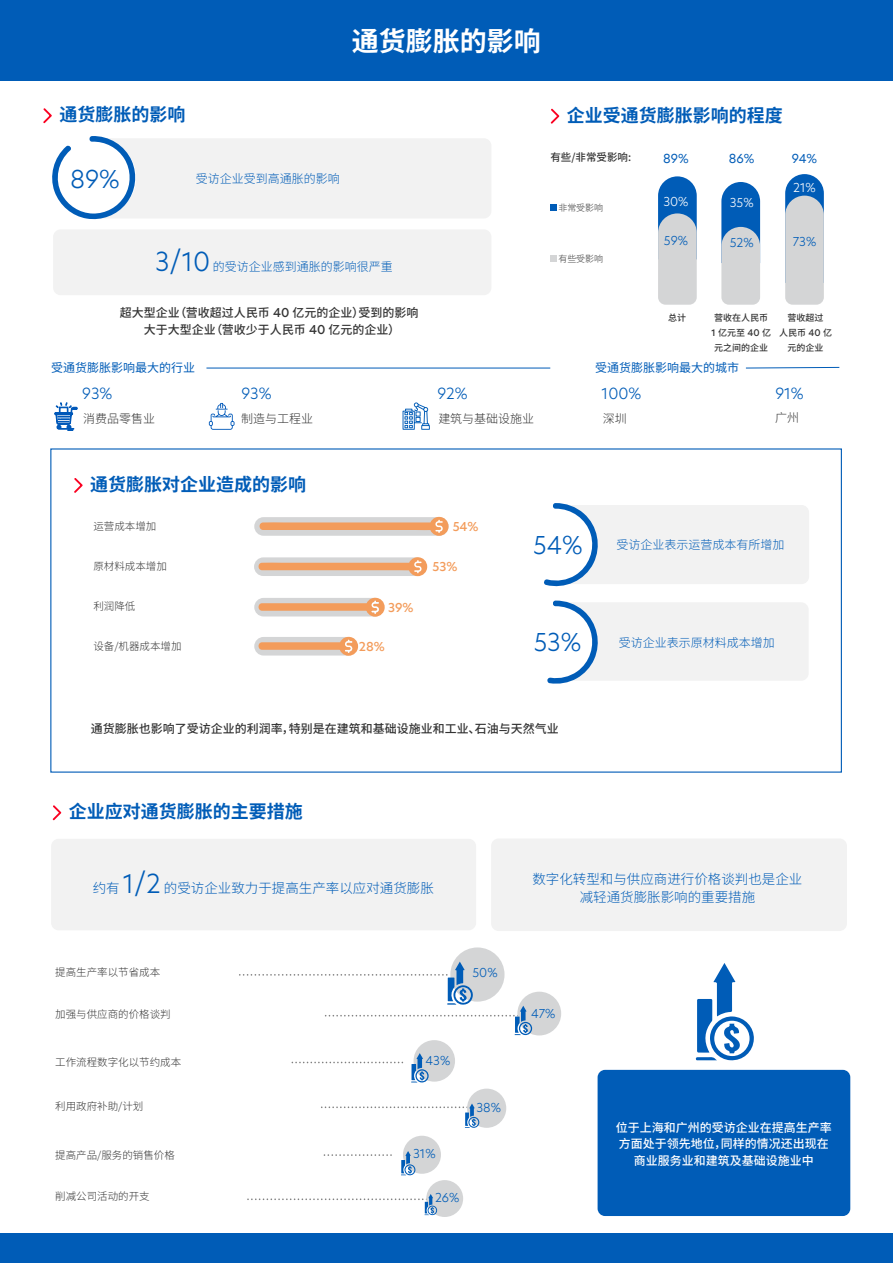
<style>
.page{position:relative;width:893px;height:1263px;background:#fff}
.page>*{position:absolute;margin:0;border:0;box-sizing:border-box;transform-origin:0 0}
.t1{font:700 27px "Noto Sans CJ Ksc";color:#fff}
.t2{font:300 24px "New Hero";color:#005cb7}
.t3{font:700 18px "Noto Sans CJ Ksc";color:#005cb7}
.t4{font:300 15px "New Hero";color:#005cb7}
.t5{font:300 13.5px/18px "Noto Sans CJ Ksc";color:#005cb7;text-align:center}
.t6{font:500 12px/16.5px "Noto Sans CJ Ksc";color:#333;text-align:center}
.t7{font:300 12px "Noto Sans CJ Ksc";color:#005cb7}
.t8{font:500 12px/16.5px "Noto Sans CJ Ksc";color:#fff;text-align:center}
.t9{font:300 12px "New Hero";color:#005cb7}
.t10{font:12px "Noto Sans CJ Ksc";color:#005cb7}
.t11{font:300 12px "Noto Sans CJ Ksc";color:#333}
.t12{font:500 12px "New Hero";color:#f39c5b}
.t13{font:12px "New Hero";color:#005cb7}
.t14{font:300 12px "New Hero";color:#fff}
.t15{font:300 10.5px "Noto Sans CJ Ksc";color:#333}
.t16{font:500 10.5px "Noto Sans CJ Ksc";color:#333}
.t17{font:500 9px/15px "Noto Sans CJ Ksc";color:#333;text-align:center}
.t18{font:300 9px "Noto Sans CJ Ksc";color:#333}
.s1{font-family:"New Hero";font-size:25.5px}
.s2{font-family:"New Hero"}
</style>
<div class="page">
<svg style="left:324px;top:1154px;width:68px;height:2px"></svg>
<svg style="left:292px;top:1062px;width:111px;height:1px"></svg>
<div style="left:254px;top:517px;width:195px;height:19px;background:#d4d5d6;border-radius:9px"></div>
<div style="left:51px;top:839px;width:425px;height:91px;background:#f2f2f2;border-radius:8px"></div>
<div style="left:598px;top:1070px;width:252px;height:146px;background:#005cb7;border-radius:8px"></div>
<div style="left:550px;top:204px;width:6px;height:7px;background:#005cb7"></div>
<svg style="left:550px;top:256px;width:6px;height:6px"></svg>
<svg style="left:52px;top:805px;width:9px;height:16px"></svg>
<div style="left:491px;top:838px;width:356px;height:93px;background:#f2f2f2;border-radius:8px"></div>
<svg style="left:74px;top:478px;width:9px;height:15px"></svg>
<svg style="left:550px;top:108px;width:9px;height:16px"></svg>
<div style="left:555px;top:505px;width:254px;height:79px;background:#f2f2f2;border-radius:8px"></div>
<div style="left:557px;top:602px;width:252px;height:79px;background:#f2f2f2;border-radius:8px"></div>
<div style="left:0;top:1px;width:893px;height:80px;background:#005cb7"></div>
<hr style="left:206px;top:368px;width:344px;height:1px;background:#005cb7">
<svg style="left:746px;top:367px;width:94px;height:1px"></svg>
<div style="left:90px;top:138px;width:401px;height:80px;background:#f2f2f2;border-radius:8px"></div>
<div style="left:53px;top:229px;width:438px;height:66px;background:#f2f2f2;border-radius:8px"></div>
<svg style="left:52px;top:136px;width:84px;height:84px"></svg>
<svg style="left:209px;top:403px;width:26px;height:27px"></svg>
<svg style="left:403px;top:402px;width:27px;height:28px"></svg>
<svg style="left:658px;top:176px;width:39px;height:129px;background:#99b4cf"></svg>
<svg style="left:721px;top:182px;width:39px;height:123px;background:#89abcc"></svg>
<svg style="left:785px;top:174px;width:39px;height:131px;background:#b2c2d2"></svg>
<div style="left:430px;top:517px;width:19px;height:19px;background:#f39c5b;border-radius:50%"></div>
<div style="left:254px;top:557px;width:171px;height:19px;background:#d4d5d6;border-radius:9px"></div>
<div style="left:254px;top:637px;width:102px;height:18px;background:#d4d5d6;border-radius:9px"></div>
<svg style="left:408px;top:557px;width:19px;height:19px"></svg>
<svg style="left:258px;top:560px;width:166px;height:13px"></svg>
<svg style="left:257px;top:598px;width:128px;height:19px;background:#e3bfa4"></svg>
<svg style="left:257px;top:637px;width:101px;height:19px"></svg>
<svg style="left:259px;top:520px;width:184px;height:13px"></svg>
<div style="left:450px;top:947px;width:54px;height:55px;background:#d4d5d6;border-radius:50%"></div>
<div style="left:517px;top:992px;width:44px;height:43px;background:#d4d5d6;border-radius:50%"></div>
<div style="left:414px;top:1040px;width:41px;height:41px;background:#d4d5d6;border-radius:50%"></div>
<div style="left:467px;top:1088px;width:39px;height:40px;background:#d4d5d6;border-radius:50%"></div>
<div style="left:403px;top:1136px;width:38px;height:38px;background:#d4d5d6;border-radius:50%"></div>
<div style="left:426px;top:1180px;width:37px;height:37px;background:#d4d5d6;border-radius:50%"></div>
<svg style="left:544px;top:503px;width:54px;height:84px"></svg>
<svg style="left:547px;top:600px;width:51px;height:84px"></svg>
<svg style="left:54px;top:402px;width:24px;height:29px"></svg>
<svg style="left:239px;top:962px;width:293px;height:73px"></svg>
<svg style="left:411px;top:1053px;width:18px;height:30px"></svg>
<svg style="left:321px;top:1103px;width:164px;height:25px"></svg>
<svg style="left:401px;top:1151px;width:15px;height:24px"></svg>
<svg style="left:247px;top:1194px;width:215px;height:21px"></svg>
<svg style="left:695px;top:963px;width:59px;height:98px"></svg>
<svg style="left:43px;top:108px;width:9px;height:16px"></svg>
<div style="left:1px;top:1233px;width:892px;height:30px;background:#005cb7"></div>
<h1 class="t1" style="left:352px;top:26px;width:190px">通货膨胀的影响</h1>
<h3 class="t3" style="left:59px;top:104px;width:127px">通货膨胀的影响</h3>
<h2 class="t2" style="left:70px;top:162px;width:51px">89%</h2>
<p class="t7" style="left:196px;top:172px;width:145px">受访企业受到高通胀的影响</p>
<p class="t7" style="left:155px;top:260px;width:239px"><span class="s1">3/10</span> 的受访企业感到通胀的影响很严重</p>
<p class="t6" style="left:120px;top:305px;width:300px">超大型企业（营收超过人民币 <span class="s2">40</span> 亿元的企业）受到的影响大于大型企业（营收少于人民币 <span class="s2">40</span> 亿元的企业）</p>
<h3 class="t3" style="left:567px;top:105px;width:217px">企业受通货膨胀影响的程度</h3>
<p class="t16" style="left:550px;top:151px;width:82px">有些/非常受影响:</p>
<p class="t18" style="left:558px;top:202px;width:46px">非常受影响</p>
<p class="t18" style="left:558px;top:253px;width:46px">有些受影响</p>
<p class="t13" style="left:663px;top:150px;width:27px">89%</p>
<p class="t13" style="left:729px;top:150px;width:27px">86%</p>
<p class="t13" style="left:792px;top:150px;width:27px">94%</p>
<p class="t14" style="left:663px;top:193px;width:27px">30%</p>
<p class="t14" style="left:793px;top:179px;width:24px">21%</p>
<p class="t14" style="left:730px;top:194px;width:25px">35%</p>
<p class="t9" style="left:664px;top:232px;width:26px">59%</p>
<p class="t9" style="left:730px;top:234px;width:25px">52%</p>
<p class="t9" style="left:793px;top:233px;width:25px">73%</p>
<p class="t17" style="left:668px;top:310px;width:19px">总计</p>
<p class="t17" style="left:711px;top:310px;width:61px">营收在人民币<br><span class="s2">1</span> 亿元至 <span class="s2">40</span> 亿元之间的企业</p>
<p class="t17" style="left:779px;top:310px;width:54px">营收超过<br>人民币 <span class="s2">40</span> 亿元的企业</p>
<p class="t10" style="left:51px;top:360px;width:145px">受通货膨胀影响最大的行业</p>
<p class="t10" style="left:595px;top:360px;width:145px">受通货膨胀影响最大的城市</p>
<h3 class="t4" style="left:82px;top:384px;width:32px">93%</h3>
<p class="t11" style="left:83px;top:412px;width:73px">消费品零售业</p>
<h3 class="t4" style="left:241px;top:384px;width:32px">93%</h3>
<p class="t11" style="left:241px;top:412px;width:73px">制造与工程业</p>
<h3 class="t3" style="left:90px;top:474px;width:217px">通货膨胀对企业造成的影响</h3>
<h3 class="t4" style="left:437px;top:384px;width:32px">92%</h3>
<p class="t11" style="left:438px;top:412px;width:97px">建筑与基础设施业</p>
<h3 class="t4" style="left:602px;top:384px;width:41px">100%</h3>
<p class="t11" style="left:603px;top:412px;width:25px">深圳</p>
<h3 class="t4" style="left:775px;top:384px;width:30px">91%</h3>
<p class="t11" style="left:775px;top:411px;width:25px">广州</p>
<p class="t15" style="left:93px;top:520px;width:64px">运营成本增加</p>
<p class="t15" style="left:93px;top:560px;width:75px">原材料成本增加</p>
<p class="t15" style="left:93px;top:600px;width:43px">利润降低</p>
<p class="t15" style="left:93px;top:640px;width:90px">设备/机器成本增加</p>
<p class="t12" style="left:388px;top:599px;width:27px">39%</p>
<p class="t12" style="left:359px;top:638px;width:27px">28%</p>
<p class="t12" style="left:453px;top:518px;width:27px">54%</p>
<p class="t12" style="left:432px;top:558px;width:26px">53%</p>
<h2 class="t2" style="left:533px;top:528px;width:51px">54%</h2>
<p class="t7" style="left:617px;top:538px;width:169px">受访企业表示运营成本有所增加</p>
<h2 class="t2" style="left:534px;top:626px;width:49px">53%</h2>
<p class="t7" style="left:619px;top:636px;width:157px">受访企业表示原材料成本增加</p>
<p class="t6" style="left:91px;top:720px;width:469px">通货膨胀也影响了受访企业的利润率，特别是在建筑和基础设施业和工业、石油与天然气业</p>
<h3 class="t3" style="left:69px;top:801px;width:235px">企业应对通货膨胀的主要措施</h3>
<p class="t5" style="left:93px;top:880px;width:343px">约有 <span class="s1">1/2</span> 的受访企业致力于提高生产率以应对通货膨胀</p>
<p class="t15" style="left:55px;top:966px;width:106px">提高生产率以节省成本</p>
<p class="t15" style="left:55px;top:1008px;width:117px">加强与供应商的价格谈判</p>
<p class="t15" style="left:55px;top:1056px;width:127px">工作流程数字化以节约成本</p>
<p class="t15" style="left:55px;top:1100px;width:90px">利用政府补助/计划</p>
<p class="t15" style="left:55px;top:1149px;width:121px">提高产品/服务的销售价格</p>
<p class="t15" style="left:55px;top:1190px;width:96px">削减公司活动的开支</p>
<p class="t9" style="left:472px;top:964px;width:27px">50%</p>
<p class="t9" style="left:425px;top:1052px;width:26px">43%</p>
<p class="t9" style="left:413px;top:1145px;width:24px">31%</p>
<p class="t9" style="left:435px;top:1189px;width:26px">26%</p>
<p class="t9" style="left:476px;top:1099px;width:26px">38%</p>
<p class="t5" style="left:532px;top:870px;width:271px">数字化转型和与供应商进行价格谈判也是企业减轻通货膨胀影响的重要措施</p>
<p class="t9" style="left:531px;top:1006px;width:26px">47%</p>
<p class="t8" style="left:616px;top:1119px;width:217px">位于上海和广州的受访企业在提高生产率方面处于领先地位，同样的情况还出现在商业服务业和建筑及基础设施业中</p>
</div>
